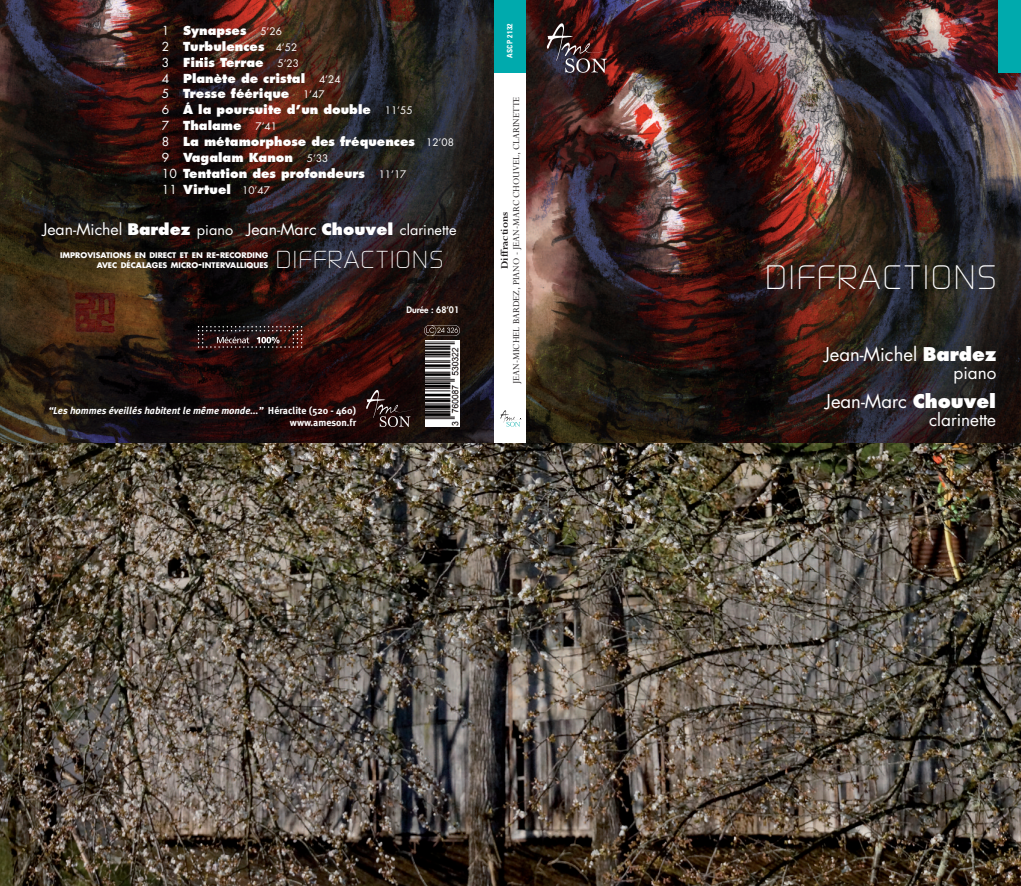
<style>
.page{position:relative;width:1021px;height:886px;background:#fff}
.page>*{position:absolute;margin:0;border:0;box-sizing:border-box;transform-origin:0 0}
.t1{font:300 35.5px "Digital EF";letter-spacing:.05em;color:#fff}
.t2{font:300 25.75px "Digital EF";letter-spacing:.05em;color:#fff}
.t3{font:18.5px "Futura";color:#fff}
.t4{font:17.12px "Futura";color:#fff}
.t5{font:15.5px "Futura";color:#fff}
.t6{font:800 12.12px/15.9px "Futura";color:#fff}
.t7{font:700 11.25px "Perpetua";color:#231f20}
.t8{font:italic 700 10px/12.5px "Meta Plus";color:#fff;text-align:right}
.t9{font:10px "Perpetua";color:#231f20}
.t10{font:800 8.75px "Futura";color:#fff}
.t11{font:700 7.62px/10.8px "Futura";color:#fff;text-align:right}
.t12{font:700 condensed 7.5px "Univers";letter-spacing:.05em;color:#fff}
.s1{font-weight:400}
.s2{font-weight:400;font-size:10.12px}
.s3{font-weight:800}
.s4{font-size:14.12px}
.s5{font-size:10.12px}
.s6{font-style:normal}
</style>
<div class="page">
<img style="left:0;top:0;width:494px;height:443px">
<div style="left:494px;top:0;width:32px;height:73px;background:#00aaad"></div>
<img style="left:526px;top:0;width:494px;height:443px">
<div style="left:997px;top:0;width:23px;height:73px;background:#00aaad"></div>
<img style="left:539px;top:19px;width:77px;height:65px">
<svg style="left:500px;top:410px;width:22px;height:16px"></svg>
<img style="left:425px;top:341px;width:34px;height:85px">
<img style="left:425px;top:325px;width:34px;height:11px">
<svg style="left:198px;top:326px;width:104px;height:22px;background:#402d2d"></svg>
<img style="left:359px;top:387px;width:59px;height:45px">
<img style="left:0;top:443px;width:1020px;height:443px">
<p class="t6" style="left:162px;top:22px;width:293px"><span class="s1">1</span> Synapses <span class="s2">5’26<br></span><span class="s1">2</span> Turbulences <span class="s2">4’52<br></span><span class="s1">3</span> Finis Terrae <span class="s2">5’23<br></span><span class="s1">4</span> Planète de cristal <span class="s2">4’24<br></span><span class="s1">5</span> Tresse féérique <span class="s2">1’47<br></span><span class="s1">6</span> Á la poursuite d’un double <span class="s2">11’55<br></span><span class="s1">7</span> Thalame <span class="s2">7’41<br></span><span class="s1">8</span> La métamorphose des fréquences <span class="s2">12’08<br></span><span class="s1">9</span> Vagalam Kanon <span class="s2">5’33<br></span><span class="s1">10</span> Tentation des profondeurs <span class="s2">11’17<br></span><span class="s1">11</span> Virtuel <span class="s2">10’47</span></p>
<p class="t5" style="left:42px;top:218px;width:415px">Jean-Michel <span class="s3">Bardez</span> <span class="s4">piano</span> Jean-Marc <span class="s3">Chouvel</span> <span class="s4">clarinette</span></p>
<p class="t11" style="left:60px;top:249px;width:210px">IMPROVISATIONS EN DIRECT ET EN RE<span class="s5">-</span>RECORDING<br>AVEC DÉCALAGES MICRO<span class="s5">-</span>INTERVALLIQUES</p>
<h2 class="t2" style="left:276px;top:245px;width:169px">DIFFRACTIONS</h2>
<p class="t8" style="left:48px;top:404px;width:309px">“Les hommes éveillés habitent le même monde...” <span class="s6">Héraclite (520 - 460) www.ameson.fr</span></p>
<p class="t10" style="left:406px;top:304px;width:54px">Durée : 68’01</p>
<p class="t12" style="left:505px;top:58px;width:37px;rotate:-90deg">ASCP 2132</p>
<p class="t9" style="left:511px;top:384px;width:289px;rotate:-90deg">JEAN-MICHEL BARDEZ, PIANO - JEAN-MARC CHOUVEL, CLARINETTE</p>
<p class="t7" style="left:498px;top:269px;width:59px;rotate:-90deg">Diffractions</p>
<h1 class="t1" style="left:765px;top:256px;width:232px">DIFFRACTIONS</h1>
<h3 class="t3" style="left:824px;top:341px;width:174px">Jean-Michel <span class="s3">Bardez</span></h3>
<h3 class="t3" style="left:825px;top:388px;width:172px">Jean-Marc <span class="s3">Chouvel</span></h3>
<h3 class="t4" style="left:953px;top:361px;width:44px">piano</h3>
<h3 class="t4" style="left:929px;top:408px;width:68px">clarinette</h3>
</div>
